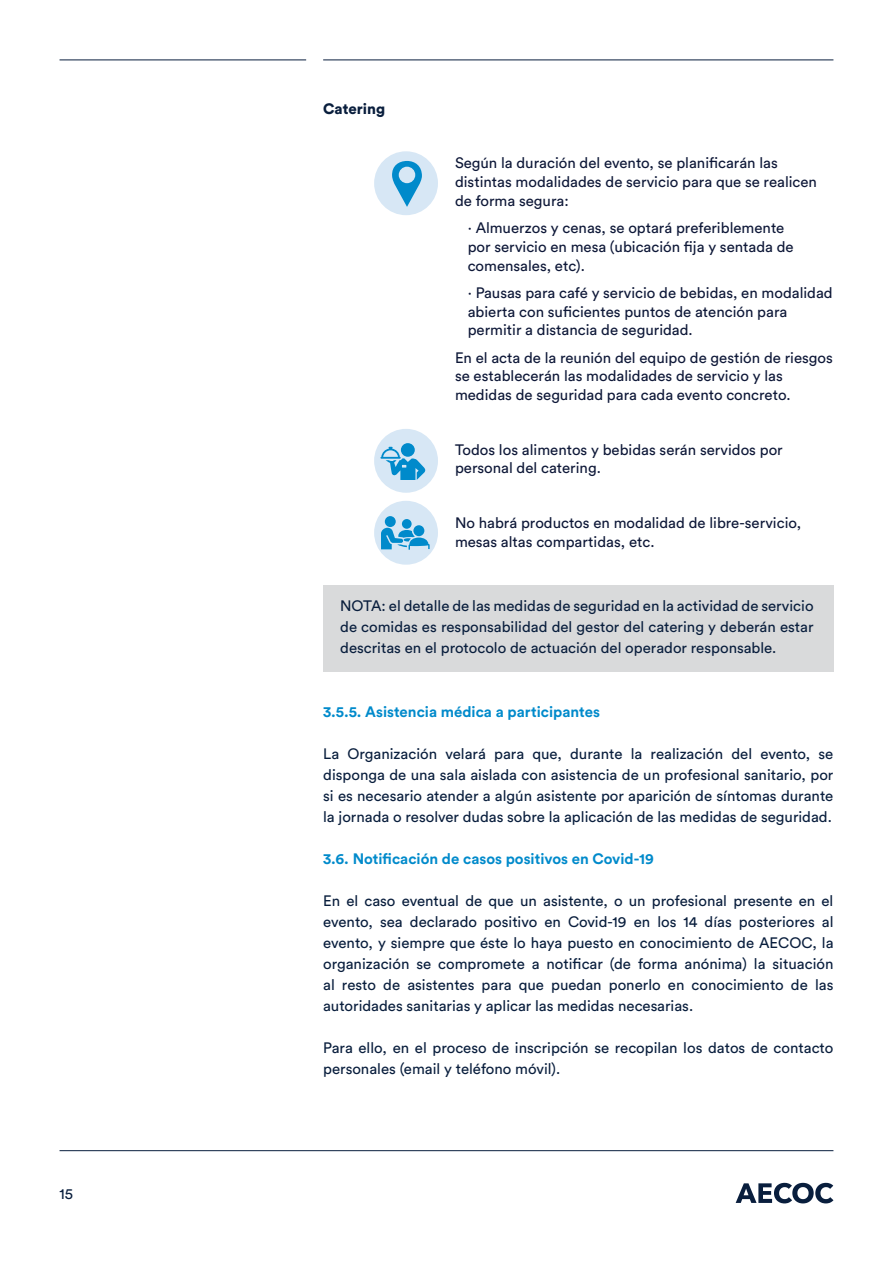
<style>
.page{position:relative;width:893px;height:1263px;background:#fff}
.page>*{position:absolute;margin:0;border:0;box-sizing:border-box;transform-origin:0 0}
.t1{font:15px/21px "Circular Std";color:#091e3d;text-align:justify}
.t2{font:15px/18.8px "Circular Std";color:#0e1838}
.t3{font:700 15px "Circular Std";color:#008acb}
.t4{font:900 15px "Circular Std";color:#091e3d}
</style>
<div class="page">
<hr style="left:60px;top:60px;width:246px;height:1px;background:#091e3d">
<hr style="left:323px;top:60px;width:510px;height:1px;background:#091e3d">
<hr style="left:60px;top:1150px;width:773px;height:1px;background:#091e3d">
<svg style="left:736px;top:1183px;width:97px;height:20px"></svg>
<div style="left:323px;top:586px;width:510px;height:86px;background:#d9dadb"></div>
<div style="left:374px;top:151px;width:64px;height:64px;background:#d7e7f5;border-radius:50%"></div>
<div style="left:374px;top:429px;width:64px;height:64px;background:#d7e7f5;border-radius:50%"></div>
<div style="left:374px;top:501px;width:64px;height:64px;background:#d7e7f5;border-radius:50%"></div>
<div style="left:402px;top:519px;width:10px;height:10px;background:#008acb;border-radius:50%"></div>
<div style="left:413px;top:525px;width:11px;height:11px;background:#008acb;border-radius:50%"></div>
<div style="left:385px;top:516px;width:11px;height:11px;background:#008acb;border-radius:50%"></div>
<svg style="left:381px;top:528px;width:49px;height:22px"></svg>
<div style="left:401px;top:443px;width:14px;height:14px;background:#008acb;border-radius:50%"></div>
<svg style="left:380px;top:447px;width:45px;height:33px"></svg>
<svg style="left:392px;top:161px;width:30px;height:46px"></svg>
<p class="t1" style="left:60px;top:1183px;width:15px">15</p>
<p class="t4" style="left:323px;top:99px;width:64px">Catering</p>
<p class="t2" style="left:455px;top:153px;width:364px">Según la duración del evento, se planificarán las distintas modalidades de servicio para que se realicen de forma segura:</p>
<p class="t2" style="left:468px;top:218px;width:328px">· Almuerzos y cenas, se optará preferiblemente por servicio en mesa (ubicación fija y sentada de comensales, etc).</p>
<p class="t2" style="left:468px;top:283px;width:366px">· Pausas para café y servicio de bebidas, en modalidad abierta con suficientes puntos de atención para permitir a distancia de seguridad.</p>
<p class="t2" style="left:455px;top:348px;width:379px">En el acta de la reunión del equipo de gestión de riesgos se establecerán las modalidades de servicio y las medidas de seguridad para cada evento concreto.</p>
<p class="t2" style="left:455px;top:440px;width:329px">Todos los alimentos y bebidas serán servidos por personal del catering.</p>
<p class="t2" style="left:455px;top:513px;width:348px">No habrá productos en modalidad de libre-servicio, mesas altas compartidas, etc.</p>
<p class="t1" style="left:340px;top:595px;width:475px">NOTA: el detalle de las medidas de seguridad en la actividad de servicio de comidas es responsabilidad del gestor del catering y deberán estar descritas en el protocolo de actuación del operador responsable.</p>
<p class="t3" style="left:323px;top:702px;width:278px">3.5.5. Asistencia médica a participantes</p>
<p class="t1" style="left:323px;top:743px;width:512px">La Organización velará para que, durante la realización del evento, se disponga de una sala aislada con asistencia de un profesional sanitario, por si es necesario atender a algún asistente por aparición de síntomas durante la jornada o resolver dudas sobre la aplicación de las medidas de seguridad.</p>
<p class="t3" style="left:323px;top:849px;width:332px">3.6. Notificación de casos positivos en Covid-19</p>
<p class="t1" style="left:323px;top:890px;width:512px">En el caso eventual de que un asistente, o un profesional presente en el evento, sea declarado positivo en Covid-19 en los 14 días posteriores al evento, y siempre que éste lo haya puesto en conocimiento de AECOC, la organización se compromete a notificar (de forma anónima) la situación al resto de asistentes para que puedan ponerlo en conocimiento de las autoridades sanitarias y aplicar las medidas necesarias.</p>
<p class="t1" style="left:323px;top:1037px;width:512px">Para ello, en el proceso de inscripción se recopilan los datos de contacto personales (email y teléfono móvil).</p>
</div>
